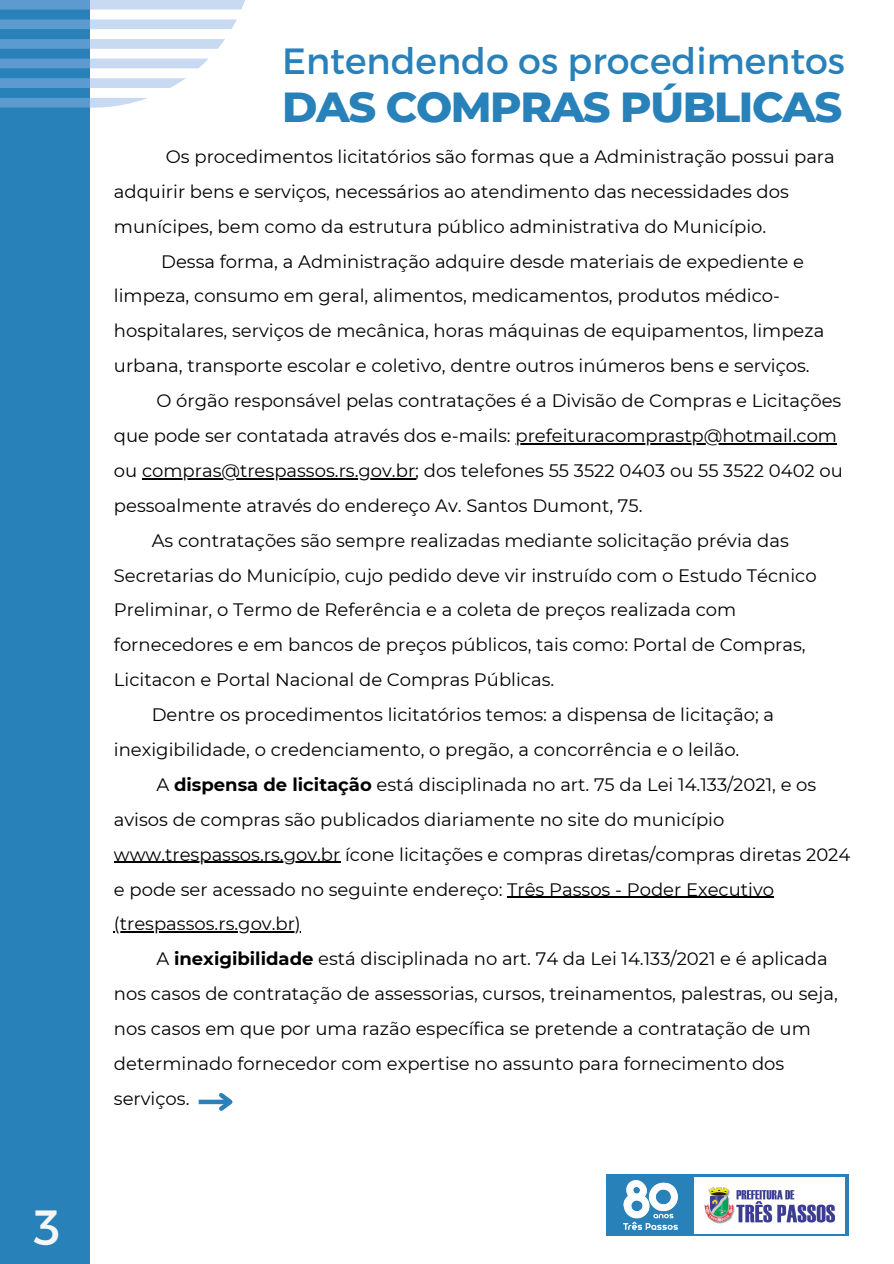
<style>
.page{position:relative;width:894px;height:1264px;background:#fff}
.page>*{position:absolute;margin:0;border:0;box-sizing:border-box;transform-origin:0 0}
.t1{font:49.35px "Montserrat";color:#f6f6f6}
.t2{font:800 42.75px "Montserrat";letter-spacing:-.035em;color:#2881b9}
.t3{font:36.45px "Montserrat";color:#2881b9}
.t4{font:18px/34.8px "Montserrat";color:#000}
.s1{font-weight:700}
</style>
<div class="page">
<div style="left:0;top:0;width:89px;height:1263px;background:#2881b9"></div>
<svg style="left:606px;top:1174px;width:242px;height:61px;background:#3689bd"></svg>
<div style="left:694px;top:1176px;width:150px;height:57px;background:#fff"></div>
<img style="left:704px;top:1187px;width:130px;height:37px">
<img style="left:623px;top:1180px;width:54px;height:49px">
<div style="left:199px;top:1099px;width:31px;height:5px;background:#2881b9"></div>
<svg style="left:215px;top:1093px;width:18px;height:18px"></svg>
<svg style="left:0;top:0;width:245px;height:10px;background:#a1c3e5"></svg>
<svg style="left:0;top:19px;width:237px;height:10px;background:#a0c2e4"></svg>
<svg style="left:0;top:39px;width:225px;height:10px;background:#9dc1e4"></svg>
<svg style="left:0;top:59px;width:208px;height:9px;background:#9abfe3"></svg>
<svg style="left:0;top:78px;width:186px;height:10px;background:#96bce1"></svg>
<svg style="left:0;top:98px;width:147px;height:9px"></svg>
<hr style="left:515px;top:443px;width:321px;height:1px;background:#000">
<hr style="left:142px;top:478px;width:273px;height:1px;background:#000">
<hr style="left:114px;top:861px;width:226px;height:2px;background:#000">
<hr style="left:507px;top:896px;width:266px;height:1px;background:#000">
<hr style="left:114px;top:931px;width:187px;height:1px;background:#000">
<h1 class="t1" style="left:34px;top:1194px;width:28px">3</h1>
<p class="t3" style="left:282px;top:37px;width:564px">Entendendo os procedimentos</p>
<p class="t2" style="left:282px;top:80px;width:561px">DAS COMPRAS PÚBLICAS</p>
<p class="t4" style="left:114px;top:139px;width:722px;text-indent:52px">Os procedimentos licitatórios são formas que a Administração possui para adquirir bens e serviços, necessários ao atendimento das necessidades dos munícipes, bem como da estrutura público administrativa do Município.</p>
<p class="t4" style="left:114px;top:244px;width:711px;text-indent:47px">Dessa forma, a Administração adquire desde materiais de expediente e limpeza, consumo em geral, alimentos, medicamentos, produtos médico&shy;hospitalares, serviços de mecânica, horas máquinas de equipamentos, limpeza urbana, transporte escolar e coletivo, dentre outros inúmeros bens e serviços.</p>
<p class="t4" style="left:114px;top:383px;width:728px;text-align:right">O órgão responsável pelas contratações é a Divisão de Compras e Licitações<br>que pode ser contatada através dos e-mails: prefeituracomprastp@hotmail.com</p>
<p class="t4" style="left:114px;top:453px;width:730px">ou compras@trespassos.rs.gov.br; dos telefones 55 3522 0403 ou 55 3522 0402 ou</p>
<p class="t4" style="left:114px;top:488px;width:530px">pessoalmente através do endereço Av. Santos Dumont, 75.</p>
<p class="t4" style="left:152px;top:523px;width:638px">As contratações são sempre realizadas mediante solicitação prévia das</p>
<p class="t4" style="left:114px;top:557px;width:704px">Secretarias do Município, cujo pedido deve vir instruído com o Estudo Técnico</p>
<p class="t4" style="left:114px;top:592px;width:623px">Preliminar, o Termo de Referência e a coleta de preços realizada com</p>
<p class="t4" style="left:114px;top:627px;width:693px">fornecedores e em bancos de preços públicos, tais como: Portal de Compras,</p>
<p class="t4" style="left:114px;top:662px;width:442px">Licitacon e Portal Nacional de Compras Públicas.</p>
<p class="t4" style="left:152px;top:697px;width:623px">Dentre os procedimentos licitatórios temos: a dispensa de licitação; a</p>
<p class="t4" style="left:114px;top:732px;width:627px">inexigibilidade, o credenciamento, o pregão, a concorrência e o leilão.</p>
<p class="t4" style="left:156px;top:767px;width:661px">A <span class="s1">dispensa de licitação</span> está disciplinada no art. 75 da Lei 14.133/2021, e os</p>
<p class="t4" style="left:114px;top:802px;width:611px">avisos de compras são publicados diariamente no site do município</p>
<p class="t4" style="left:114px;top:836px;width:737px">www.trespassos.rs.gov.br ícone licitações e compras diretas/compras diretas 2024 e pode ser acessado no seguinte endereço: Três Passos - Poder Executivo</p>
<p class="t4" style="left:114px;top:906px;width:188px">(trespassos.rs.gov.br)</p>
<p class="t4" style="left:156px;top:941px;width:672px">A <span class="s1">inexigibilidade</span> está disciplinada no art. 74 da Lei 14.133/2021 e é aplicada</p>
<p class="t4" style="left:114px;top:976px;width:725px">nos casos de contratação de assessorias, cursos, treinamentos, palestras, ou seja,</p>
<p class="t4" style="left:114px;top:1011px;width:698px">nos casos em que por uma razão específica se pretende a contratação de um</p>
<p class="t4" style="left:114px;top:1046px;width:671px">determinado fornecedor com expertise no assunto para fornecimento dos</p>
<p class="t4" style="left:114px;top:1081px;width:77px">serviços.</p>
</div>
